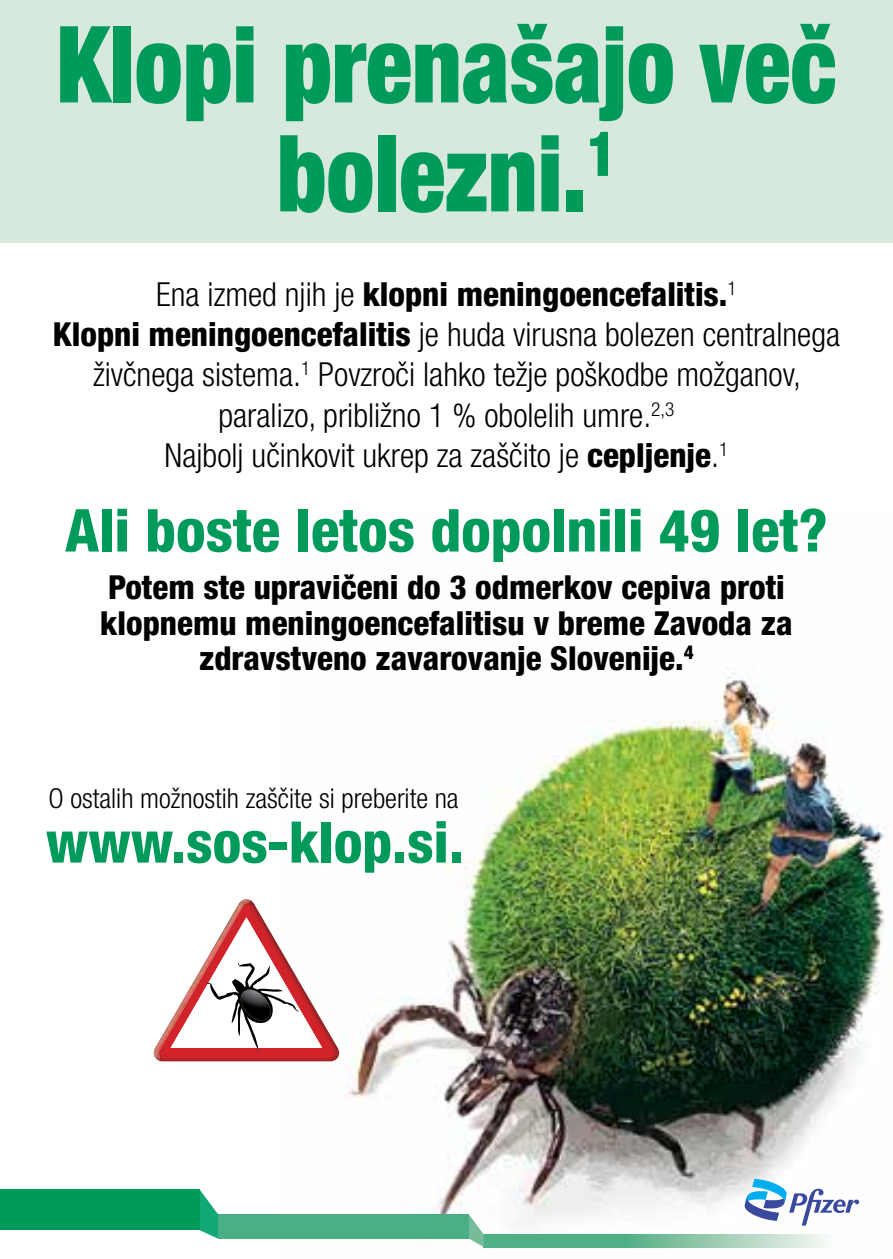
<style>
.page{position:relative;width:893px;height:1259px;background:#fff}
.page>*{position:absolute;margin:0;border:0;box-sizing:border-box;transform-origin:0 0}
.t1{font:900 condensed 106.5px/108.9px "Helvetica Neue LT Pro";color:#009a5a;text-align:center;scale:.9 1}
.t2{font:800 condensed 59.1px "Helvetica Neue LT Pro";color:#009a5a}
.t3{font:800 condensed 57.3px "Helvetica Neue LT Pro";color:#009a5a}
.t4{font:300 condensed 33px/40.2px "Helvetica Neue LT Pro";color:#000;text-align:center}
.t5{font:800 condensed 33px/35.4px "Helvetica Neue LT Pro";color:#000;text-align:center}
.t6{font:300 condensed 27.6px "Helvetica Neue LT Pro";color:#000}
.s1{font-weight:800}
</style>
<div class="page">
<div style="left:0;top:0;width:893px;height:243px;background:#d7e8dd"></div>
<img style="left:277px;top:668px;width:613px;height:580px">
<img style="left:184px;top:1061px;width:149px;height:1px">
<svg style="left:161px;top:1061px;width:23px;height:1px"></svg>
<img style="left:159px;top:900px;width:180px;height:161px">
<img style="left:154px;top:899px;width:96px;height:161px">
<svg style="left:171px;top:917px;width:156px;height:138px"></svg>
<div style="left:218px;top:1214px;width:251px;height:24px;background:#4aaf84"></div>
<svg style="left:484px;top:1234px;width:349px;height:13px"></svg>
<div style="left:0;top:1189px;width:200px;height:41px;background:#009a5a"></div>
<svg style="left:200px;top:1190px;width:18px;height:48px"></svg>
<svg style="left:469px;top:1214px;width:15px;height:33px"></svg>
<svg style="left:745px;top:1178px;width:114px;height:47px"></svg>
<h1 class="t1" style="left:57px;top:8px;width:868px">Klopi prenašajo več bolezni.<sup>1</sup></h1>
<p class="t4" style="left:53px;top:274px;width:789px">Ena izmed njih je <span class="s1">klopni meningoencefalitis.</span><sup>1<br></sup><span class="s1">Klopni meningoencefalitis</span> je huda virusna bolezen centralnega živčnega sistema.<sup>1</sup> Povzroči lahko težje poškodbe možganov, paralizo, približno 1 % obolelih umre.<sup>2,3<br></sup>Najbolj učinkovit ukrep za zaščito je <span class="s1">cepljenje</span>.<sup>1</sup></p>
<h2 class="t2" style="left:65px;top:494px;width:764px">Ali boste letos dopolnili 49 let?</h2>
<p class="t5" style="left:100px;top:569px;width:694px">Potem ste upravičeni do 3 odmerkov cepiva proti klopnemu meningoencefalitisu v breme Zavoda za zdravstveno zavarovanje Slovenije.<sup>4</sup></p>
<p class="t6" style="left:49px;top:782px;width:412px">O ostalih možnostih zaščite si preberite na</p>
<h3 class="t3" style="left:46px;top:806px;width:419px">www.sos-klop.si.</h3>
</div>
